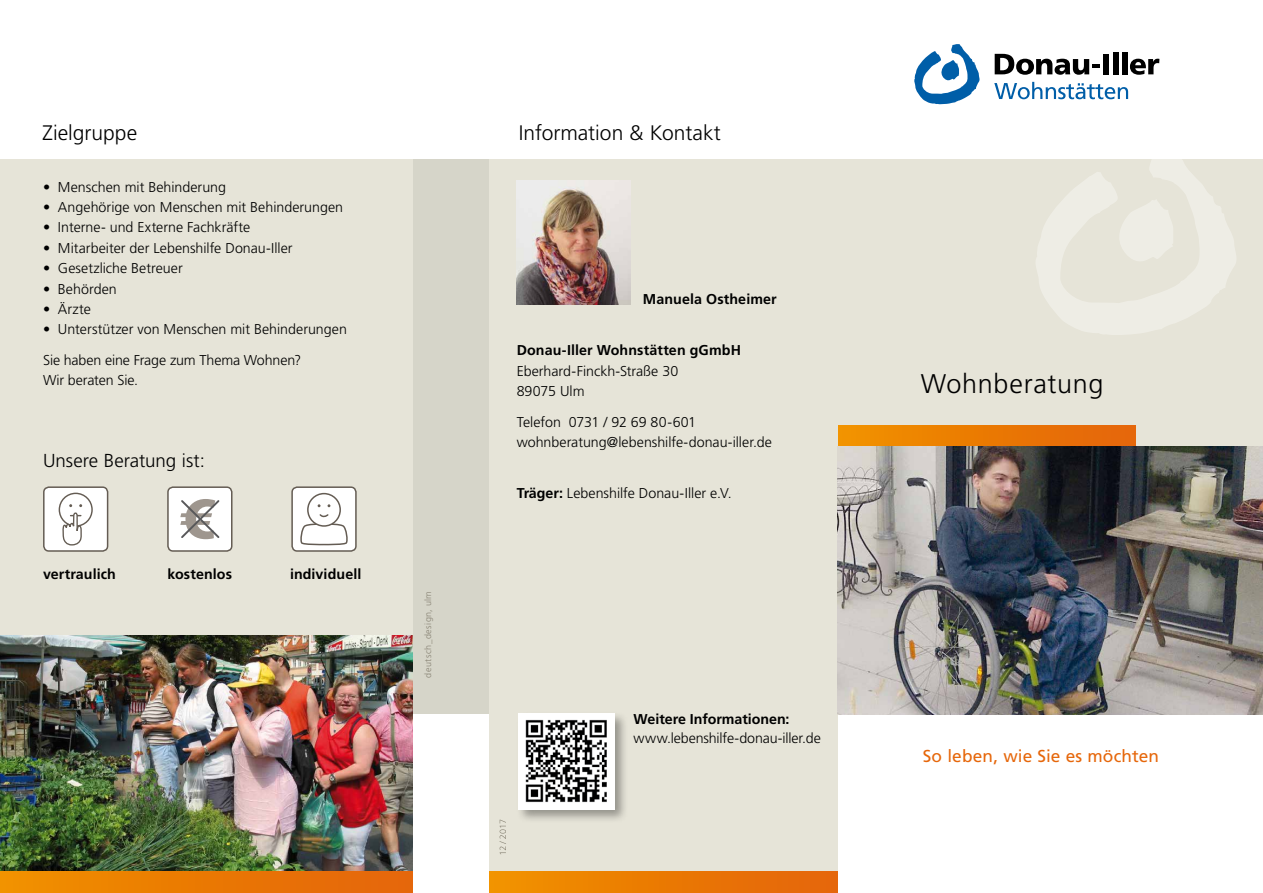
<style>
.page{position:relative;width:1263px;height:893px;background:#fff}
.page>*{position:absolute;margin:0;border:0;box-sizing:border-box;transform-origin:0 0}
.t1{font:300 27px "Frutiger LT";letter-spacing:.025em;color:#000}
.t2{font:300 21px "Frutiger LT";color:#000}
.t3{font:300 18.75px "Frutiger LT";letter-spacing:-.005em;color:#000}
.t4{font:17.25px "Frutiger LT";letter-spacing:.01em;color:#e6670b}
.t5{font:300 14.25px/20.4px "Frutiger LT";color:#000}
.t6{font:700 14.25px "Frutiger LT";letter-spacing:.005em;color:#000}
.t7{font:300 9px "Frutiger LT";letter-spacing:.045em;color:#868172}
.s1{font-weight:700}
</style>
<div class="page">
<div style="left:489px;top:159px;width:774px;height:500px;background:#e6e4d8"></div>
<div style="left:838px;top:425px;width:297px;height:21px;background:linear-gradient(to right,#f19200,#e4630a)"></div>
<div style="left:412px;top:159px;width:77px;height:555px;background:#d6d5c9"></div>
<div style="left:489px;top:159px;width:349px;height:713px;background:#e6e4d8"></div>
<div style="left:0;top:159px;width:412px;height:734px;background:#e6e4d8"></div>
<img style="left:838px;top:446px;width:425px;height:268px">
<img style="left:0;top:636px;width:412px;height:236px">
<svg style="left:1036px;top:159px;width:200px;height:176px"></svg>
<svg style="left:914px;top:44px;width:66px;height:60px"></svg>
<svg style="left:995px;top:54px;width:105px;height:21px"></svg>
<div style="left:1103px;top:54px;width:6px;height:20px;background:#000"></div>
<div style="left:1113px;top:52px;width:5px;height:22px;background:#000"></div>
<div style="left:1122px;top:52px;width:5px;height:22px;background:#000"></div>
<svg style="left:1130px;top:59px;width:29px;height:16px"></svg>
<svg style="left:994px;top:82px;width:134px;height:17px"></svg>
<div style="left:0;top:872px;width:412px;height:21px;background:linear-gradient(to right,#f19000,#e4630b)"></div>
<div style="left:489px;top:872px;width:349px;height:21px;background:linear-gradient(to right,#f19200,#e4630a)"></div>
<img style="left:517px;top:180px;width:113px;height:125px">
<div style="left:292px;top:487px;width:64px;height:64px;background:#fff;border-radius:5px"></div>
<div style="left:291px;top:486px;width:66px;height:66px;border:2px solid #645c53;border-radius:5px"></div>
<div style="left:307px;top:493px;width:34px;height:34px;border:2px solid #645c53;border-radius:50%"></div>
<svg style="left:300px;top:513px;width:48px;height:33px"></svg>
<div style="left:44px;top:487px;width:64px;height:64px;background:#fff;border-radius:5px"></div>
<div style="left:43px;top:486px;width:65px;height:66px;border:2px solid #645c53;border-radius:5px"></div>
<svg style="left:59px;top:493px;width:33px;height:33px"></svg>
<div style="left:59px;top:493px;width:34px;height:34px;border:1px solid #645c53;border-radius:50%"></div>
<svg style="left:61px;top:504px;width:22px;height:42px"></svg>
<div style="left:168px;top:487px;width:64px;height:64px;background:#fff;border-radius:5px"></div>
<div style="left:167px;top:486px;width:65px;height:66px;border:2px solid #645c53;border-radius:5px"></div>
<svg style="left:180px;top:499px;width:40px;height:41px"></svg>
<svg style="left:499px;top:820px;width:7px;height:34px"></svg>
<div style="left:517px;top:711px;width:112px;height:112px;background:#000;opacity:.35"></div>
<img style="left:519px;top:713px;width:95px;height:96px">
<h2 class="t2" style="left:43px;top:121px;width:96px">Zielgruppe</h2>
<p class="t5" style="left:43px;top:177px;width:185px">• Menschen mit Behinderung</p>
<p class="t5" style="left:43px;top:197px;width:302px">• Angehörige von Menschen mit Behinderungen</p>
<p class="t5" style="left:43px;top:217px;width:209px">• Interne- und Externe Fachkräfte</p>
<p class="t5" style="left:43px;top:238px;width:251px">• Mitarbeiter der Lebenshilfe Donau-Iller</p>
<p class="t5" style="left:43px;top:258px;width:141px">• Gesetzliche Betreuer</p>
<p class="t5" style="left:43px;top:279px;width:75px">• Behörden</p>
<p class="t5" style="left:43px;top:299px;width:49px">• Ärzte</p>
<p class="t5" style="left:43px;top:314px;width:305px;line-height:30.6px">• Unterstützer von Menschen mit Behinderungen<br>Sie haben eine Frage zum Thema Wohnen?</p>
<p class="t5" style="left:43px;top:370px;width:97px">Wir beraten Sie.</p>
<h3 class="t3" style="left:43px;top:450px;width:163px">Unsere Beratung ist:</h3>
<p class="t6" style="left:43px;top:566px;width:74px">vertraulich</p>
<p class="t6" style="left:167px;top:566px;width:66px">kostenlos</p>
<p class="t6" style="left:290px;top:566px;width:73px">individuell</p>
<p class="t7" style="left:423px;top:677px;width:88px;rotate:-90deg">deutsch_design, ulm</p>
<h2 class="t2" style="left:519px;top:121px;width:204px">Information &amp; Kontakt</h2>
<p class="t6" style="left:643px;top:291px;width:135px">Manuela Ostheimer</p>
<p class="t6" style="left:517px;top:342px;width:226px">Donau-Iller Wohnstätten gGmbH</p>
<p class="t5" style="left:517px;top:361px;width:163px">Eberhard-Finckh-Straße 30<br>89075 Ulm</p>
<p class="t5" style="left:517px;top:412px;width:257px">Telefon 0731 / 92 69 80-601 wohnberatung@lebenshilfe-donau-iller.de</p>
<p class="t5" style="left:517px;top:483px;width:217px"><span class="s1">Träger:</span> Lebenshilfe Donau-Iller e.V.</p>
<p class="t6" style="left:634px;top:711px;width:157px">Weitere Informationen:</p>
<p class="t5" style="left:634px;top:728px;width:189px">www.lebenshilfe-donau-iller.de</p>
<h1 class="t1" style="left:921px;top:369px;width:184px">Wohnberatung</h1>
<p class="t4" style="left:923px;top:746px;width:238px">So leben, wie Sie es möchten</p>
</div>
